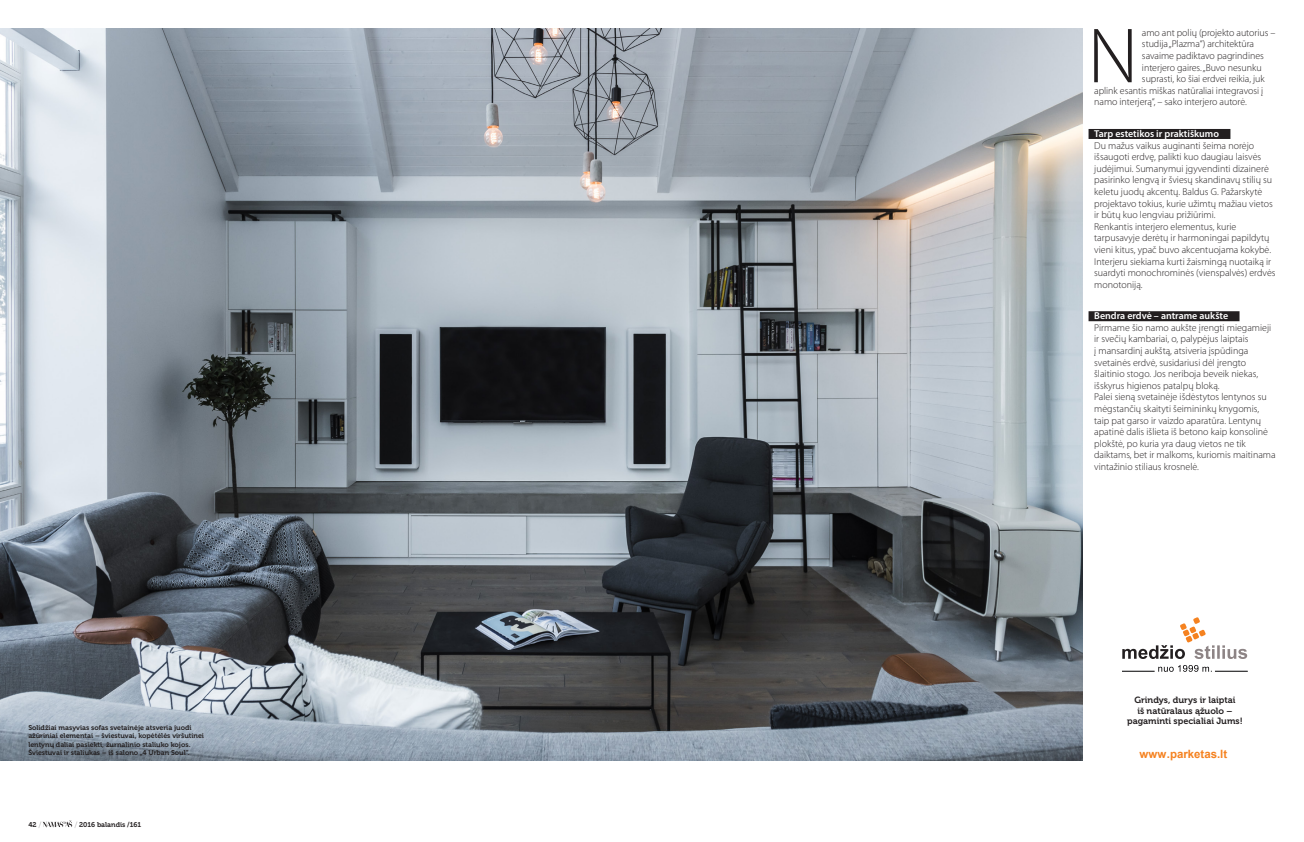
<style>
.page{position:relative;width:1304px;height:842px;background:#fff}
.page>*{position:absolute;margin:0;border:0;box-sizing:border-box;transform-origin:0 0}
.t1{font:300 78.8px "Myriad Pro";color:#231f20}
.t2{font:700 11.4px "Arial";color:#f58220}
.t3{font:300 10px/11.6px "Myriad Pro";color:#231f20}
._04_-_skyrelis__su_j{font:600 10px "Myriad Pro";color:#fff}
.t4{font:9px/10.8px "Museo 700";color:#231f20;text-align:center}
._07_-_nuotraukos_par{font:7px/8.4px "Museo 700";color:#231f20}
.s1{font-family:"Magnel"}
</style>
<div class="page">
<svg style="left:43px;top:820px;width:29px;height:7px"></svg>
<img style="left:0;top:28px;width:1083px;height:732px">
<div style="left:1089px;top:129px;width:141px;height:10px;background:#231f20"></div>
<div style="left:1089px;top:311px;width:150px;height:10px;background:#231f20"></div>
<svg style="left:1122px;top:617px;width:125px;height:42px"></svg>
<svg style="left:1158px;top:665px;width:54px;height:7px"></svg>
<div style="left:1122px;top:671px;width:32px;height:1px;background:#030204;border:1px solid #3e3e3f"></div>
<div style="left:1215px;top:671px;width:32px;height:1px;background:#030204;border:1px solid #3e3e3f"></div>
<p class="_07_-_nuotraukos_par" style="left:28px;top:723px;width:177px">Solidžiai masyvias sofas svetainėje atsveria juodi ažūriniai elementai – šviestuvai, kopėtėlės viršutinei lentynų daliai pasiekti, žurnalinio staliuko kojos.<br>Šviestuvai ir staliukas – iš salono „4 Urban Soul“.</p>
<p class="_07_-_nuotraukos_par" style="left:28px;top:820px;width:14px">42 <span class="s1">/</span></p>
<p class="_07_-_nuotraukos_par" style="left:75px;top:820px;width:68px"><span class="s1">/</span> 2016 balandis /161</p>
<p class="t1" style="left:1088px;top:9px;width:52px">N</p>
<p class="t3" style="left:1142px;top:27px;width:135px">amo ant polių (projekto autorius –</p>
<p class="t3" style="left:1142px;top:38px;width:114px">studija „Plazma“) architektūra</p>
<p class="t3" style="left:1142px;top:50px;width:123px">savaime padiktavo pagrindines</p>
<p class="t3" style="left:1142px;top:61px;width:121px">interjero gaires. „Buvo nesunku</p>
<p class="t3" style="left:1142px;top:73px;width:124px">suprasti, ko šiai erdvei reikia, juk</p>
<p class="t3" style="left:1094px;top:85px;width:171px">aplink esantis miškas natūraliai integravosi į</p>
<p class="t3" style="left:1094px;top:96px;width:154px">namo interjerą“, – sako interjero autorė.</p>
<p class="_04_-_skyrelis__su_j" style="left:1094px;top:127px;width:126px">Tarp estetikos ir praktiškumo</p>
<p class="t3" style="left:1094px;top:139px;width:180px">Du mažus vaikus auginanti šeima norėjo išsaugoti erdvę, palikti kuo daugiau laisvės judėjimui. Sumanymui įgyvendinti dizainerė pasirinko lengvą ir šviesų skandinavų stilių su keletu juodų akcentų. Baldus G. Pažarskytė projektavo tokius, kurie užimtų mažiau vietos ir būtų kuo lengviau prižiūrimi.</p>
<p class="t3" style="left:1094px;top:220px;width:183px">Renkantis interjero elementus, kurie tarpusavyje derėtų ir harmoningai papildytų vieni kitus, ypač buvo akcentuojama kokybė.<br>Interjeru siekiama kurti žaismingą nuotaiką ir suardyti monochrominės (vienspalvės) erdvės monotoniją.</p>
<p class="_04_-_skyrelis__su_j" style="left:1094px;top:309px;width:135px">Bendra erdvė – antrame aukšte</p>
<p class="t3" style="left:1094px;top:322px;width:179px">Pirmame šio namo aukšte įrengti miegamieji ir svečių kambariai, o, palypėjus laiptais<br>į mansardinį aukštą, atsiveria įspūdinga svetainės erdvė, susidariusi dėl įrengto šlaitinio stogo. Jos neriboja beveik niekas, išskyrus higienos patalpų bloką.</p>
<p class="t3" style="left:1094px;top:391px;width:183px">Palei sieną svetainėje išdėstytos lentynos su mėgstančių skaityti šeimininkų knygomis, taip pat garso ir vaizdo aparatūra. Lentynų apatinė dalis išlieta iš betono kaip konsolinė plokštė, po kuria yra daug vietos ne tik daiktams, bet ir malkoms, kuriomis maitinama vintažinio stiliaus krosnelė.</p>
<p class="t4" style="left:1134px;top:694px;width:102px">Grindys, durys ir laiptai iš natūralaus ąžuolo –</p>
<p class="t4" style="left:1127px;top:716px;width:117px">pagaminti specialiai Jums!</p>
<p class="t2" style="left:1140px;top:747px;width:89px">www.parketas.lt</p>
</div>
